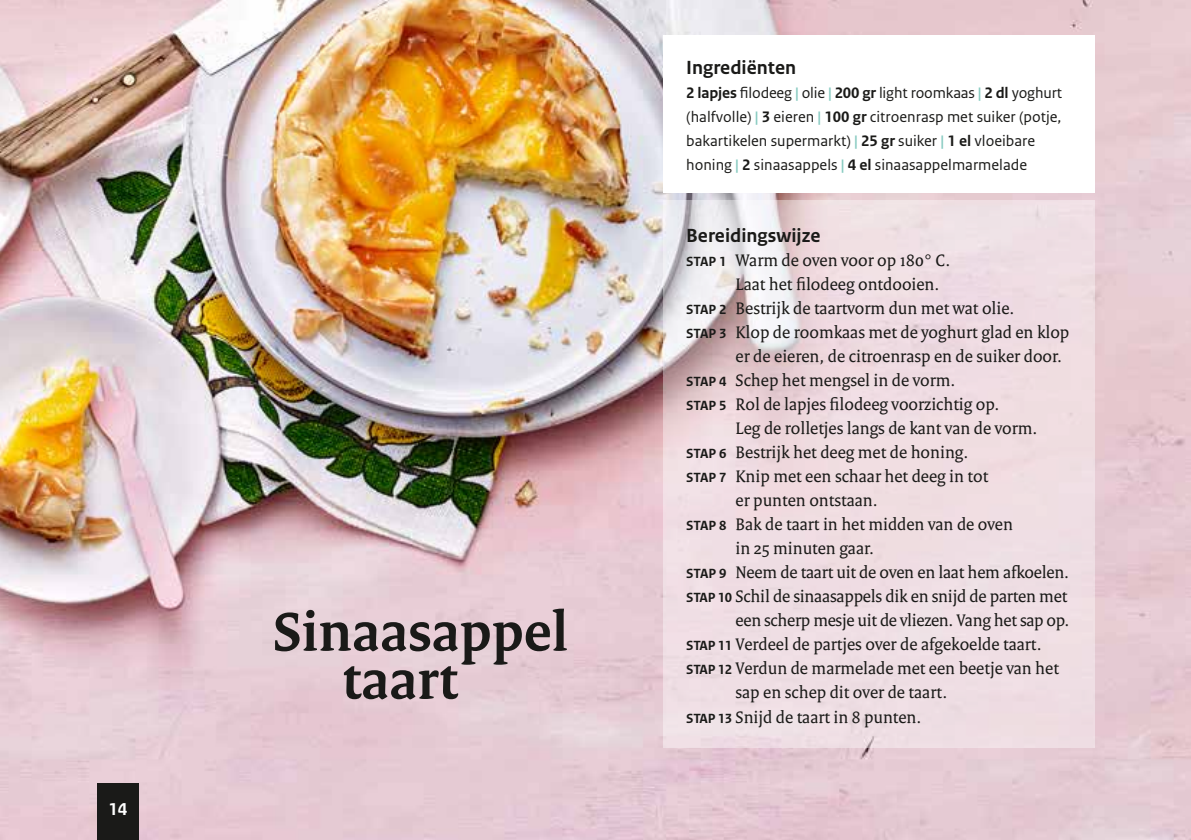
<style>
.page{position:relative;width:1191px;height:840px;background:#fff}
.page>*{position:absolute;margin:0;border:0;box-sizing:border-box;transform-origin:0 0}
.t1{font:700 58px "Rijksoverheid Serif";color:#1a1a18}
.t2{font:700 20px "Rijksoverheid Sans Text";color:#1a1a18}
.t3{font:18px "Rijksoverheid Serif";color:#1a1a18}
.t4{font:700 18px "Rijksoverheid Sans Text";color:#fff}
.t5{font:16px/24px "Rijksoverheid Sans Text";color:#1a1a18}
.s1{font-weight:700}
.s2{font-weight:700;color:#86cac0}
.s3{font-family:"Rijksoverheid Sans Text";font-weight:700;font-size:14px}
</style>
<div class="page">
<img style="left:0;top:0;width:1191px;height:839px">
<svg style="left:663px;top:200px;width:431px;height:547px;background:#eddce1"></svg>
<div style="left:663px;top:35px;width:431px;height:157px;background:#fff"></div>
<div style="left:97px;top:782px;width:42px;height:57px;background:#1a1a18"></div>
<p class="t4" style="left:108px;top:798px;width:20px">14</p>
<h1 class="t1" style="left:273px;top:596px;width:297px">Sinaasappel</h1>
<h1 class="t1" style="left:342px;top:644px;width:117px">taart</h1>
<p class="t2" style="left:686px;top:56px;width:111px">Ingrediënten</p>
<p class="t5" style="left:686px;top:81px;width:377px"><span class="s1">2 lapjes</span> filodeeg <span class="s2">|</span> olie <span class="s2">|</span> <span class="s1">200 gr</span> light roomkaas <span class="s2">|</span> <span class="s1">2 dl</span> yoghurt (halfvolle) <span class="s2">|</span> <span class="s1">3</span> eieren <span class="s2">|</span> <span class="s1">100 gr</span> citroenrasp met suiker (potje, bakartikelen supermarkt) <span class="s2">|</span> <span class="s1">25 gr</span> suiker <span class="s2">|</span> <span class="s1">1 el</span> vloeibare honing <span class="s2">|</span> <span class="s1">2</span> sinaasappels <span class="s2">|</span> <span class="s1">4 el</span> sinaasappelmarmelade</p>
<p class="t2" style="left:686px;top:224px;width:136px">Bereidingswijze</p>
<p class="t3" style="left:686px;top:249px;width:265px"><span class="s3">STAP 1</span> Warm de oven voor op 180° C.</p>
<p class="t3" style="left:735px;top:273px;width:205px">Laat het filodeeg ontdooien.</p>
<p class="t3" style="left:686px;top:297px;width:330px"><span class="s3">STAP 2</span> Bestrijk de taartvorm dun met wat olie.</p>
<p class="t3" style="left:686px;top:321px;width:385px"><span class="s3">STAP 3</span> Klop de roomkaas met de yoghurt glad en klop</p>
<p class="t3" style="left:735px;top:345px;width:328px">er de eieren, de citroenrasp en de suiker door.</p>
<p class="t3" style="left:686px;top:369px;width:271px"><span class="s3">STAP 4</span> Schep het mengsel in de vorm.</p>
<p class="t3" style="left:686px;top:393px;width:315px"><span class="s3">STAP 5</span> Rol de lapjes filodeeg voorzichtig op.</p>
<p class="t3" style="left:735px;top:417px;width:303px">Leg de rolletjes langs de kant van de vorm.</p>
<p class="t3" style="left:686px;top:441px;width:284px"><span class="s3">STAP 6</span> Bestrijk het deeg met de honing.</p>
<p class="t3" style="left:686px;top:465px;width:304px"><span class="s3">STAP 7</span> Knip met een schaar het deeg in tot</p>
<p class="t3" style="left:735px;top:489px;width:144px">er punten ontstaan.</p>
<p class="t3" style="left:686px;top:513px;width:328px"><span class="s3">STAP 8</span> Bak de taart in het midden van de oven</p>
<p class="t3" style="left:735px;top:537px;width:140px">in 25 minuten gaar.</p>
<p class="t3" style="left:686px;top:561px;width:384px"><span class="s3">STAP 9</span> Neem de taart uit de oven en laat hem afkoelen.</p>
<p class="t3" style="left:686px;top:585px;width:382px"><span class="s3">STAP 10</span> Schil de sinaasappels dik en snijd de parten met</p>
<p class="t3" style="left:735px;top:609px;width:335px">een scherp mesje uit de vliezen. Vang het sap op.</p>
<p class="t3" style="left:686px;top:633px;width:357px"><span class="s3">STAP 11</span> Verdeel de partjes over de afgekoelde taart.</p>
<p class="t3" style="left:686px;top:657px;width:374px"><span class="s3">STAP 12</span> Verdun de marmelade met een beetje van het</p>
<p class="t3" style="left:735px;top:681px;width:213px">sap en schep dit over de taart.</p>
<p class="t3" style="left:686px;top:705px;width:237px"><span class="s3">STAP 13</span> Snijd de taart in 8 punten.</p>
</div>
